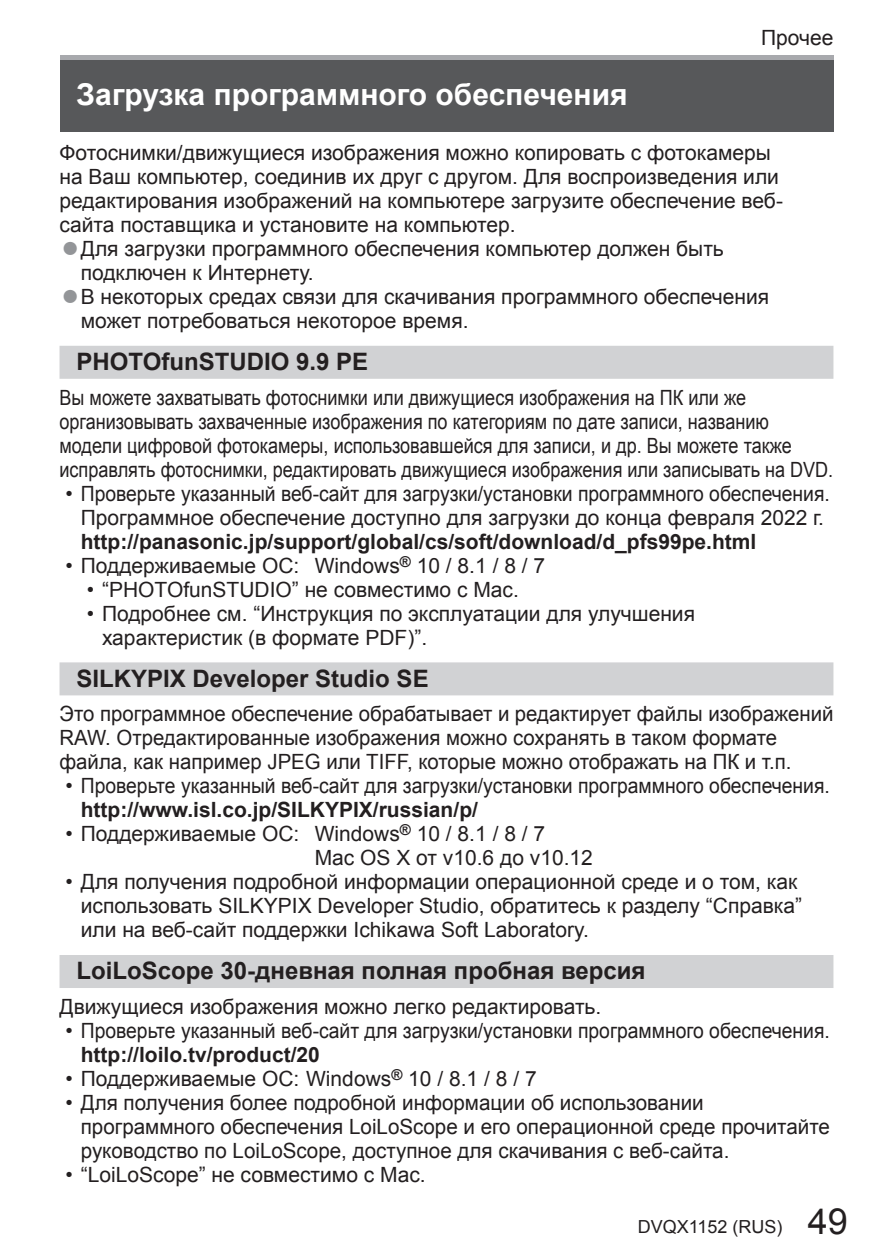
<style>
.page{position:relative;width:893px;height:1259px;background:#fff}
.page>*{position:absolute;margin:0;border:0;box-sizing:border-box;transform-origin:0 0}
.t1{font:700 30px "Arial";color:#fff}
.t2{font:700 24px "Arial";color:#231f20}
.t3{font:21px/24px "Arial";color:#231f20}
.t4{font:21px/24px "Arial";color:#231f20;scale:.86 1}
.t5{font:700 21px "Arial";color:#231f20}
.t6{font:18px "Arial";color:#231f20}
.s1{font-size:30.3px;color:#939598}
.s2{font-size:36px}
</style>
<div class="page">
<div style="left:60px;top:55px;width:773px;height:77px;background:#57585a"></div>
<div style="left:60px;top:55px;width:773px;height:5px;background:#a8a9ad"></div>
<div style="left:60px;top:346px;width:773px;height:33px;background:#d1d2d4"></div>
<div style="left:60px;top:662px;width:773px;height:33px;background:#d1d2d4"></div>
<div style="left:60px;top:955px;width:773px;height:33px;background:#d1d2d4"></div>
<p class="t3" style="left:761px;top:26px;width:74px">Прочее</p>
<h1 class="t1" style="left:77px;top:78px;width:553px">Загрузка программного обеспечения</h1>
<p class="t3" style="left:60px;top:141px;width:725px">Фотоснимки/движущиеся изображения можно копировать с фотокамеры на Ваш компьютер, соединив их друг с другом. Для воспроизведения или редактирования изображений на компьютере загрузите обеспечение веб&shy;сайта поставщика и установите на компьютер.</p>
<p class="t3" style="left:81px;top:237px;width:645px;text-indent:-20px"><span class="s1">●</span>Для загрузки программного обеспечения компьютер должен быть подключен к Интернету.</p>
<p class="t3" style="left:81px;top:285px;width:690px;text-indent:-20px"><span class="s1">●</span>В некоторых средах связи для скачивания программного обеспечения может потребоваться некоторое время.</p>
<p class="t2" style="left:77px;top:348px;width:293px">PHOTOfunSTUDIO 9.9 PE</p>
<p class="t4" style="left:60px;top:385px;width:901px">Вы можете захватывать фотоснимки или движущиеся изображения на ПК или же организовывать захваченные изображения по категориям по дате записи, названию модели цифровой фотокамеры, использовавшейся для записи, и др. Вы можете также исправлять фотоснимки, редактировать движущиеся изображения или записывать на DVD.</p>
<p class="t3" style="left:65px;top:481px;width:766px;text-align:center">• Проверьте указанный веб-сайт для загрузки/установки программного обеспечения.<br>Программное обеспечение доступно для загрузки до конца февраля 2022 г.</p>
<p class="t5" style="left:81px;top:529px;width:677px">http://panasonic.jp/support/global/cs/soft/download/d_pfs99pe.html</p>
<p class="t3" style="left:65px;top:553px;width:481px">• Поддерживаемые ОС: Windows<sup>®</sup> 10 / 8.1 / 8 / 7</p>
<p class="t3" style="left:87px;top:577px;width:434px">• “PHOTOfunSTUDIO” не совместимо с Mac.</p>
<p class="t3" style="left:102px;top:601px;width:594px;text-indent:-15px">• Подробнее см. “Инструкция по эксплуатации для улучшения характеристик (в формате PDF)”.</p>
<p class="t2" style="left:77px;top:665px;width:354px">SILKYPIX Developer Studio SE</p>
<p class="t3" style="left:60px;top:702px;width:775px">Это программное обеспечение обрабатывает и редактирует файлы изображений<br>RAW. Отредактированные изображения можно сохранять в таком формате файла, как например JPEG или TIFF, которые можно отображать на ПК и т.п.</p>
<p class="t3" style="left:65px;top:774px;width:766px">• Проверьте указанный веб-сайт для загрузки/установки программного обеспечения.</p>
<p class="t5" style="left:81px;top:798px;width:399px">http://www.isl.co.jp/SILKYPIX/russian/p/</p>
<p class="t3" style="left:315px;top:822px;width:280px;text-indent:-249px">• Поддерживаемые ОС: Windows<sup>®</sup> 10 / 8.1 / 8 / 7<br>Mac OS X от v10.6 до v10.12</p>
<p class="t3" style="left:81px;top:870px;width:723px;text-indent:-15px">• Для получения подробной информации операционной среде и о том, как использовать SILKYPIX Developer Studio, обратитесь к разделу “Справка” или на веб-сайт поддержки Ichikawa Soft Laboratory.</p>
<p class="t2" style="left:77px;top:957px;width:571px">LoiLoScope 30-дневная полная пробная версия</p>
<p class="t3" style="left:60px;top:994px;width:543px">Движущиеся изображения можно легко редактировать.</p>
<p class="t3" style="left:65px;top:1018px;width:766px">• Проверьте указанный веб-сайт для загрузки/установки программного обеспечения.</p>
<p class="t5" style="left:81px;top:1042px;width:241px">http://loilo.tv/product/20</p>
<p class="t3" style="left:65px;top:1066px;width:473px">• Поддерживаемые ОС: Windows<sup>®</sup> 10 / 8.1 / 8 / 7</p>
<p class="t3" style="left:81px;top:1090px;width:751px;text-indent:-15px">• Для получения более подробной информации об использовании программного обеспечения LoiLoScope и его операционной среде прочитайте руководство по LoiLoScope, доступное для скачивания с веб-сайта.</p>
<p class="t3" style="left:65px;top:1162px;width:362px">• “LoiLoScope” не совместимо с Mac.</p>
<p class="t6" style="left:638px;top:1217px;width:212px">DVQX1152 (RUS) <span class="s2">49</span></p>
</div>
